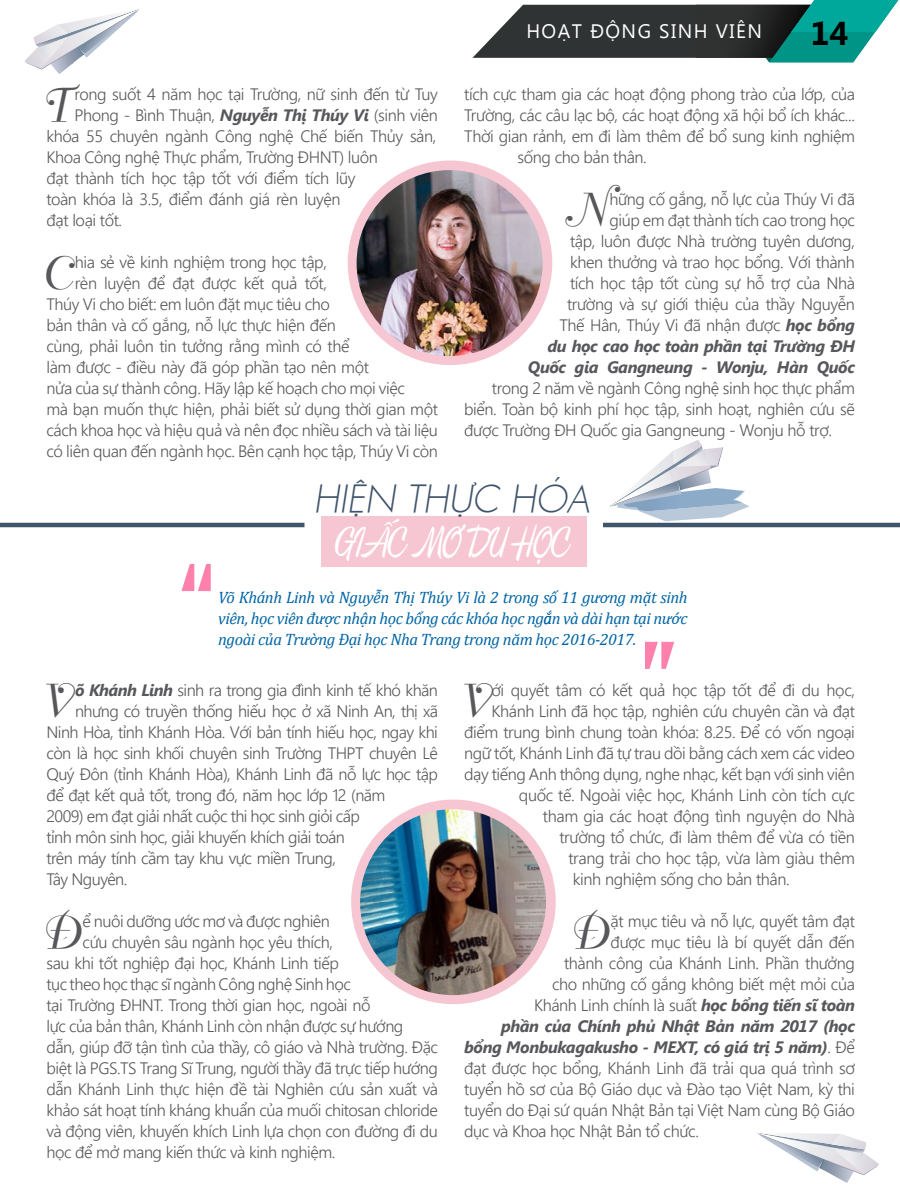
<style>
.page{position:relative;width:900px;height:1200px;background:#fff}
.page>*{position:absolute;margin:0;border:0;box-sizing:border-box;transform-origin:0 0}
.t1{font:46.2px "SFU Belle";color:#57585b}
.t2{font:italic 300 36px "SFU Futura";color:#40546b}
.t3{font:36px "UTM A&S Signwriter";color:#fff}
.t4{font:700 33px "Segoe UI";color:#000}
.t5{font:19.5px "Segoe UI";letter-spacing:.075em;color:#fff}
.t6{font:300 16.5px/21px "Segoe UI";letter-spacing:-.025em;color:#57585b;text-align:right}
.t7{font:italic 16.5px/21px "Cambria";letter-spacing:-.025em;color:#0064a4;text-align:justify}
.t8{font:italic 700 16.5px "Segoe UI";letter-spacing:-.025em;color:#57585b}
.s1{font-weight:700;font-style:italic}
.s2{font-weight:300;font-style:normal}
</style>
<div class="page">
<div style="left:321px;top:517px;width:265px;height:50px;background:#f6c7d2"></div>
<svg style="left:472px;top:0;width:426px;height:63px"></svg>
<hr style="left:0;top:523px;width:304px;height:4px;background:#40546b">
<hr style="left:603px;top:523px;width:297px;height:4px;background:#40546b">
<svg style="left:181px;top:564px;width:30px;height:27px"></svg>
<svg style="left:645px;top:642px;width:29px;height:27px"></svg>
<div style="left:348px;top:161px;width:204px;height:204px;background:#f6c7d2;border-radius:50%"></div>
<img style="left:357px;top:170px;width:186px;height:186px;border-radius:93px">
<div style="left:351px;top:800px;width:205px;height:204px;background:#f6c7d2;border-radius:50%"></div>
<img style="left:360px;top:809px;width:186px;height:186px;border-radius:93px">
<svg style="left:610px;top:440px;width:139px;height:81px"></svg>
<svg style="left:25px;top:9px;width:114px;height:65px"></svg>
<svg style="left:757px;top:1133px;width:122px;height:50px"></svg>
<p class="t5" style="left:526px;top:18px;width:237px">HOẠT ĐỘNG SINH VIÊN</p>
<h3 class="t4" style="left:810px;top:10px;width:39px">14</h3>
<h1 class="t1" style="left:39px;top:68px;width:32px">T</h1>
<p class="t6" style="left:74px;top:83px;width:365px">rong suốt 4 năm học tại Trường, nữ sinh đến từ Tuy</p>
<p class="t6" style="left:74px;top:104px;width:365px">Phong - Bình Thuận, <span class="s1">Nguyễn Thị Thúy Vi</span> (sinh viên</p>
<p class="t6" style="left:46px;top:125px;width:391px">khóa 55 chuyên ngành Công nghệ Chế biến Thủy sản,</p>
<p class="t6" style="left:46px;top:146px;width:333px">Khoa Công nghệ Thực phẩm, Trường ĐHNT) luôn</p>
<p class="t6" style="left:46px;top:167px;width:311px">đạt thành tích học tập tốt với điểm tích lũy</p>
<p class="t6" style="left:46px;top:188px;width:295px">toàn khóa là 3.5, điểm đánh giá rèn luyện</p>
<p class="t6" style="left:46px;top:209px;width:77px">đạt loại tốt.</p>
<h1 class="t1" style="left:39px;top:236px;width:32px">C</h1>
<p class="t6" style="left:75px;top:251px;width:253px">hia sẻ về kinh nghiệm trong học tậ p,</p>
<p class="t6" style="left:464px;top:83px;width:392px">tích cực tham gia các hoạt động phong trào của lớp, của</p>
<p class="t6" style="left:464px;top:104px;width:392px">Trường, các câu lạc bộ, các hoạt động xã hội bổ ích khác...</p>
<p class="t6" style="left:464px;top:125px;width:392px">Thời gian rảnh, em đi làm thêm để bổ sung kinh nghiệm</p>
<p class="t6" style="left:518px;top:146px;width:131px">sống cho bản thân.</p>
<h1 class="t1" style="left:561px;top:173px;width:44px">N</h1>
<p class="t6" style="left:528px;top:188px;width:329px">hững cố gắng, nỗ lực của Thúy Vi đã<br>giúp em đạt thành tích cao trong học<br>tập, luôn được Nhà trường tuyên dương,<br>khen thưởng và trao học bổng. Với thành<br>tích học tập tốt cùng sự hỗ trợ của Nhà trường và sự giới thiệu của thầy Nguyễn<br>Thế Hân, Thúy Vi đã nhậ n được <span class="s1">học bổng<br>du họ c cao họ c toàn phần tại Trường ĐH Quốc gia Gangneung - Wonju, Hàn Quốc</span></p>
<p class="t6" style="left:464px;top:377px;width:392px;text-align:justify;text-indent:28px">trong 2 năm về ngành Công nghệ sinh học thực phẩm biển. Toàn bộ kinh phí học tập, sinh hoạt, nghiên cứu sẽ được Trường ĐH Quốc gia Gangneung - Wonju hỗ trợ.</p>
<h2 class="t2" style="left:313px;top:471px;width:278px">HIỆN THỰC HÓA</h2>
<h2 class="t3" style="left:335px;top:515px;width:234px">GIẤC MƠ DU HỌC</h2>
<p class="t6" style="left:75px;top:272px;width:254px">rè n luyệ n để đạt được kết quả tốt,</p>
<p class="t6" style="left:47px;top:293px;width:285px">Thúy Vi cho biết: em luôn đặt mục tiêu cho</p>
<p class="t6" style="left:47px;top:314px;width:291px">bản thân và cố gắng, nỗ lực thực hiện đến</p>
<p class="t6" style="left:47px;top:335px;width:304px">cùng, phải luôn tin tưởng rằng mình có thể</p>
<p class="t6" style="left:47px;top:356px;width:324px">làm được - điều này đã góp phần tạo nên một</p>
<p class="t6" style="left:47px;top:377px;width:360px">nửa của sự thành công. Hãy lập kế hoạch cho mọi việc</p>
<p class="t6" style="left:47px;top:398px;width:393px">mà bạn muốn thực hiện, phải biết sử dụng thời gian một</p>
<p class="t6" style="left:47px;top:419px;width:393px">cách khoa học và hiệu quả và nên đọc nhiều sách và tài liệu</p>
<p class="t6" style="left:47px;top:440px;width:393px">có liên quan đến ngành học. Bên cạnh học tập, Thúy Vi còn</p>
<p class="t7" style="left:218px;top:586px;width:471px">Võ Khánh Linh và Nguyễn Thị Thúy Vi là 2 trong số 11 gương mặt sinh viên, học viên được nhận học bổng các khóa học ngắn và dài hạn tại nước ngoài của Trường Đại học Nha Trang trong năm học 2016-2017.</p>
<h1 class="t1" style="left:37px;top:665px;width:33px">V</h1>
<p class="t6" style="left:75px;top:679px;width:364px"><span class="s1">õ Khánh Linh</span> sinh ra trong gia đình kinh tế khó khăn</p>
<p class="t6" style="left:75px;top:700px;width:359px">nhưng có truyền thống hiếu học ở xã Ninh An, thị xã</p>
<p class="t6" style="left:46px;top:721px;width:393px">Ninh Hòa, tỉnh Khá nh Hòa. Với bả n tính hiếu học, ngay khi</p>
<p class="t6" style="left:46px;top:742px;width:393px">còn là học sinh khối chuyên sinh Trường THPT chuyên Lê</p>
<p class="t6" style="left:46px;top:763px;width:393px">Quý Đôn (tỉnh Khá nh Hòa), Khá nh Linh đã nỗ lực học tập</p>
<p class="t6" style="left:46px;top:784px;width:340px">để đạt kết quả tốt, trong đó, năm học lớp 12 (năm</p>
<p class="t6" style="left:46px;top:805px;width:315px">2009) em đạt giải nhất cuộc thi học sinh giỏi cấp</p>
<p class="t6" style="left:46px;top:826px;width:300px">tỉnh môn sinh học, giải khuyến khích giải toán</p>
<p class="t6" style="left:46px;top:847px;width:291px">trên máy tính cầm tay khu vực miền Trung,</p>
<p class="t6" style="left:46px;top:868px;width:82px">Tây Nguyên.</p>
<h1 class="t1" style="left:39px;top:896px;width:41px">Đ</h1>
<p class="t6" style="left:83px;top:910px;width:249px">ể nuôi dưỡng ước mơ và được nghiên</p>
<p class="t6" style="left:83px;top:931px;width:252px">cứu chuyên sâu ngà nh học yêu thích,</p>
<p class="t6" style="left:46px;top:952px;width:294px">sau khi tốt nghiệp đại học, Khá nh Linh tiếp</p>
<p class="t6" style="left:46px;top:973px;width:306px">tục theo học thạc sĩ ngà nh Công nghệ Sinh học</p>
<p class="t6" style="left:46px;top:994px;width:325px">tại Trường ĐHNT. Trong thời gian học, ngoài nỗ</p>
<p class="t6" style="left:46px;top:1015px;width:358px">lực của bả n thân, Khá nh Linh còn nhậ n được sự hướng</p>
<p class="t6" style="left:46px;top:1036px;width:393px">dẫ n, giú p đỡ tậ n tình của thầy, cô giáo và Nhà trường. Đặc</p>
<p class="t6" style="left:46px;top:1057px;width:393px">biệt là PGS.TS Trang Sĩ Trung, người thầy đã trực tiếp hướng</p>
<p class="t6" style="left:46px;top:1078px;width:393px">dẫn Khánh Linh thực hiện đề tài Nghiên cứu sản xuất và</p>
<p class="t6" style="left:46px;top:1099px;width:393px">khảo sát hoạt tính kháng khuẩn của muối chitosan chloride</p>
<p class="t6" style="left:46px;top:1120px;width:393px">và động viên, khuyến khích Linh lựa chọn con đường đi du</p>
<p class="t6" style="left:46px;top:1141px;width:290px">học để mở mang kiến thức và kinh nghiệm.</p>
<h1 class="t1" style="left:455px;top:665px;width:33px">V</h1>
<p class="t6" style="left:491px;top:679px;width:365px">ới quyết tâm có kết quả học tập tốt để đi du học,</p>
<p class="t6" style="left:491px;top:700px;width:365px">Khá nh Linh đã học tập, nghiên cứu chuyên cần và đạt</p>
<p class="t6" style="left:464px;top:721px;width:392px">điểm trung bình chung toàn khóa: 8.25. Để có vốn ngoại</p>
<p class="t6" style="left:464px;top:742px;width:392px">ngữ tốt, Khá nh Linh đã tự trau dồi bằng cách xem các video</p>
<p class="t6" style="left:464px;top:763px;width:392px">dạy tiếng Anh thông dụng, nghe nhạc, kết bạn với sinh viên</p>
<p class="t6" style="left:519px;top:784px;width:338px">quốc tế. Ngoài việc học, Khá nh Linh còn tích cực</p>
<p class="t6" style="left:543px;top:805px;width:308px">tham gia các hoạt động tình nguyện do Nhà</p>
<p class="t6" style="left:559px;top:826px;width:297px">trường tổ chức, đi làm thêm để vừa có tiền</p>
<p class="t6" style="left:568px;top:847px;width:288px">trang trải cho học tập, vừa là m giàu thêm</p>
<p class="t6" style="left:573px;top:868px;width:218px">kinh nghiệm sống cho bả n thân.</p>
<h1 class="t1" style="left:567px;top:896px;width:41px">Đ</h1>
<p class="t6" style="left:611px;top:910px;width:246px">ặt mục tiêu và nỗ lực, quyết tâm đạt</p>
<p class="t6" style="left:611px;top:931px;width:246px">được mục tiêu là bí quyết dẫn đến</p>
<p class="t6" style="left:564px;top:952px;width:292px">thành công của Khánh Linh. Phần thưởng</p>
<p class="t6" style="left:552px;top:973px;width:304px">cho những cố gắng không biết mệt mỏi của</p>
<p class="t6" style="left:534px;top:994px;width:322px">Khánh Linh chính là suất <span class="s1">học bổng tiến sĩ toàn</span></p>
<p class="t8" style="left:501px;top:1014px;width:355px">phần của Chính phủ Nhật Bản năm 2017 (học</p>
<p class="t8" style="left:464px;top:1035px;width:388px">bổng Monbukagakusho - MEXT, có giá trị 5 năm)<span class="s2">. Để</span></p>
<p class="t6" style="left:464px;top:1057px;width:392px">đạt được học bổng, Khánh Linh đã trả i qua quá trình sơ</p>
<p class="t6" style="left:464px;top:1078px;width:392px">tuyển hồ sơ của Bộ Giáo dục và Đào tạo Việt Nam, kỳ thi</p>
<p class="t6" style="left:464px;top:1099px;width:392px">tuyển do Đại sứ quá n Nhật Bả n tại Việt Nam cùng Bộ Giáo</p>
<p class="t6" style="left:464px;top:1120px;width:236px">dục và Khoa học Nhật Bả n tổ chức.</p>
</div>
